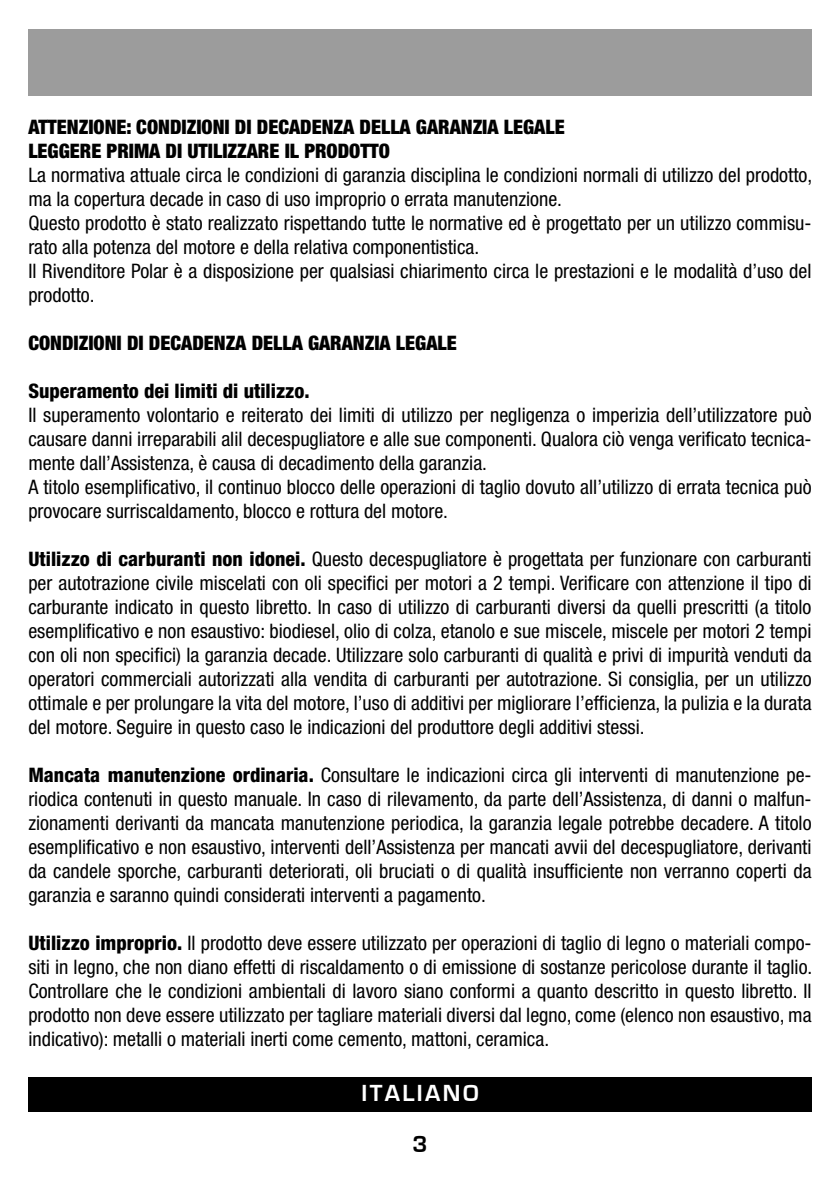
<style>
.page{position:relative;width:840px;height:1191px;background:#fff}
.page>*{position:absolute;margin:0;border:0;box-sizing:border-box;transform-origin:0 0}
.t1{font:700 24px "Eurostile";letter-spacing:.1em;color:#fff}
.t2{font:700 24px "Eurostile";color:#000}
.t3{font:condensed 20px/24px "Helvetica Neue LT Pro";color:#000}
.t4{font:900 condensed 20px "Helvetica Neue LT Pro";color:#000}
.t5{font:800 condensed 20px "Helvetica Neue LT Pro";color:#000}
.s1{font-weight:800}
</style>
<div class="page">
<div style="left:28px;top:1077px;width:783px;height:34px;background:#000"></div>
<div style="left:28px;top:29px;width:783px;height:66px;background:#9c9c9c"></div>
<p class="t4" style="left:28px;top:114px;width:537px">ATTENZIONE: CONDIZIONI DI DECADENZA DELLA GARANZIA LEGALE</p>
<p class="t4" style="left:28px;top:138px;width:363px">LEGGERE PRIMA DI UTILIZZARE IL PRODOTTO</p>
<p class="t3" style="left:28px;top:162px;width:785px">La normativa attuale circa le condizioni di garanzia disciplina le condizioni normali di utilizzo del prodotto, ma la copertura decade in caso di uso improprio o errata manutenzione.</p>
<p class="t3" style="left:28px;top:210px;width:784px">Questo prodotto è stato realizzato rispettando tutte le normative ed è progettato per un utilizzo commisu&shy;rato alla potenza del motore e della relativa componentistica.</p>
<p class="t3" style="left:28px;top:258px;width:784px">Il Rivenditore Polar è a disposizione per qualsiasi chiarimento circa le prestazioni e le modalità d’uso del prodotto.</p>
<p class="t4" style="left:28px;top:330px;width:429px">CONDIZIONI DI DECADENZA DELLA GARANZIA LEGALE</p>
<p class="t5" style="left:28px;top:378px;width:282px">Superamento dei limiti di utilizzo.</p>
<p class="t3" style="left:28px;top:402px;width:784px;text-align:justify">Il superamento volontario e reiterato dei limiti di utilizzo per negligenza o imperizia dell’utilizzatore può causare danni irreparabili alil decespugliatore e alle sue componenti. Qualora ciò venga verificato tecnica&shy;mente dall’Assistenza, è causa di decadimento della garanzia.</p>
<p class="t3" style="left:28px;top:474px;width:784px">A titolo esemplificativo, il continuo blocco delle operazioni di taglio dovuto all’utilizzo di errata tecnica può provocare surriscaldamento, blocco e rottura del motore.</p>
<p class="t3" style="left:28px;top:546px;width:784px;text-align:justify"><span class="s1">Utilizzo di carburanti non idonei.</span> Questo decespugliatore è progettata per funzionare con carburanti per autotrazione civile miscelati con oli specifici per motori a 2 tempi. Verificare con attenzione il tipo di carburante indicato in questo libretto. In caso di utilizzo di carburanti diversi da quelli prescritti (a titolo esemplificativo e non esaustivo: biodiesel, olio di colza, etanolo e sue miscele, miscele per motori 2 tempi con oli non specifici) la garanzia decade. Utilizzare solo carburanti di qualità e privi di impurità venduti da operatori commerciali autorizzati alla vendita di carburanti per autotrazione. Si consiglia, per un utilizzo ottimale e per prolungare la vita del motore, l’uso di additivi per migliorare l’efficienza, la pulizia e la durata del motore. Seguire in questo caso le indicazioni del produttore degli additivi stessi.</p>
<p class="t3" style="left:28px;top:762px;width:784px;text-align:justify"><span class="s1">Mancata manutenzione ordinaria.</span> Consultare le indicazioni circa gli interventi di manutenzione pe&shy;riodica contenuti in questo manuale. In caso di rilevamento, da parte dell’Assistenza, di danni o malfun&shy;zionamenti derivanti da mancata manutenzione periodica, la garanzia legale potrebbe decadere. A titolo esemplificativo e non esaustivo, interventi dell’Assistenza per mancati avvii del decespugliatore, derivanti da candele sporche, carburanti deteriorati, oli bruciati o di qualità insufficiente non verranno coperti da garanzia e saranno quindi considerati interventi a pagamento.</p>
<p class="t3" style="left:28px;top:930px;width:785px;text-align:justify"><span class="s1">Utilizzo improprio.</span> Il prodotto deve essere utilizzato per operazioni di taglio di legno o materiali compo&shy;siti in legno, che non diano effetti di riscaldamento o di emissione di sostanze pericolose durante il taglio.<br>Controllare che le condizioni ambientali di lavoro siano conformi a quanto descritto in questo libretto. Il prodotto non deve essere utilizzato per tagliare materiali diversi dal legno, come (elenco non esaustivo, ma indicativo): metalli o materiali inerti come cemento, mattoni, ceramica.</p>
<p class="t1" style="left:361px;top:1079px;width:119px">ITALIANO</p>
<p class="t2" style="left:412px;top:1130px;width:17px">3</p>
</div>
